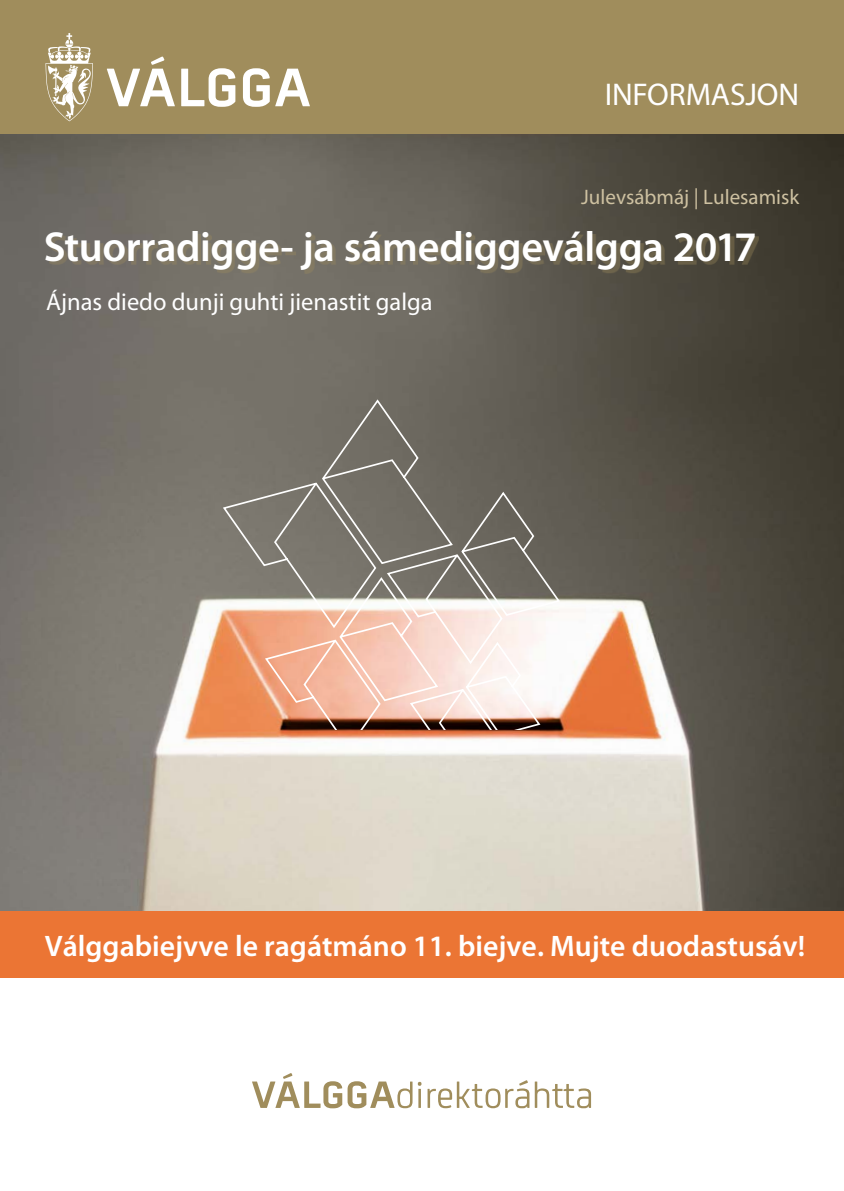
<style>
.page{position:relative;width:844px;height:1191px;background:#fff}
.page>*{position:absolute;margin:0;border:0;box-sizing:border-box;transform-origin:0 0}
.H1-Heading{font:600 42.18px "Myriad Pro";letter-spacing:-.01em;color:#fff}
.t1{font:31.5px "Myriad Pro";letter-spacing:-.005em;color:#fff}
.Negativ_heading_side_3{font:600 29.75px "Myriad Pro";color:#fff}
.Underoverskrift_side_1{font:24.5px "Myriad Pro";color:#fff}
.t2{font:21px "Myriad Pro";color:#cec1a1}
</style>
<div class="page">
<img style="left:0;top:134px;width:843px;height:777px">
<svg style="left:221px;top:398px;width:340px;height:331px;background:#a49286"></svg>
<div style="left:0;top:0;width:843px;height:134px;background:#a08d5c"></div>
<div style="left:0;top:911px;width:843px;height:66px;background:#eb7534"></div>
<div style="left:49px;top:234px;width:709px;height:40px;background:#a08d5c;opacity:.36"></div>
<svg style="left:427px;top:1080px;width:164px;height:28px"></svg>
<svg style="left:252px;top:1073px;width:169px;height:35px"></svg>
<svg style="left:45px;top:33px;width:48px;height:88px"></svg>
<svg style="left:107px;top:56px;width:68px;height:50px"></svg>
<svg style="left:243px;top:68px;width:67px;height:39px"></svg>
<svg style="left:181px;top:68px;width:54px;height:39px"></svg>
<p class="t1" style="left:604px;top:75px;width:196px">INFORMASJON</p>
<p class="t2" style="left:581px;top:184px;width:219px">Julevsábmáj | Lulesamisk</p>
<h1 class="H1-Heading" style="left:44px;top:224px;width:714px">Stuorradigge- ja sámediggeválgga 2017</h1>
<h2 class="Underoverskrift_side_1" style="left:46px;top:287px;width:388px">Ájnas diedo dunji guhti jienastit galga</h2>
<h2 class="Negativ_heading_side_3" style="left:45px;top:929px;width:761px">Válggabiejvve le ragátmáno 11. biejve. Mujte duodastusáv!</h2>
</div>
